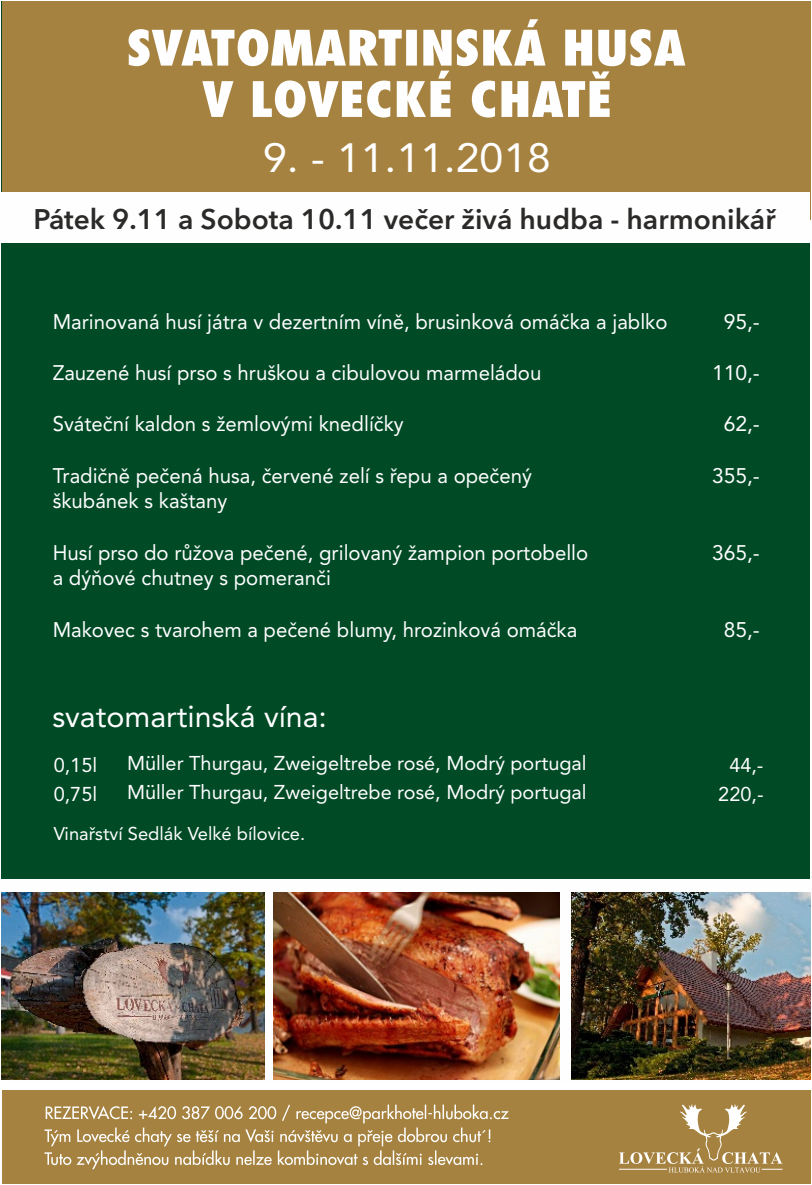
<style>
.page{position:relative;width:812px;height:1185px;background:#fff}
.page>*{position:absolute;margin:0;border:0;box-sizing:border-box;transform-origin:0 0}
.t1{font:40.5px "Avenir LTCE";color:#fefefe;scale:1.05 1}
.t2{font:30.3px "Avenir LTCE";color:#fefefe}
.t3{font:600 28.05px "Avenir Next LT Pro";color:#2b2a29}
.t4{font:21px/25.7px "Avenir LTCE";color:#fefefe}
.t5{font:19.8px/29.1px "Avenir LTCE";color:#fefefe}
.t6{font:18.3px "Avenir LTCE";color:#fefefe}
</style>
<div class="page">
<div style="left:2px;top:2px;width:808px;height:1073px;background:#004a26"></div>
<div style="left:2px;top:1089px;width:808px;height:94px;background:#a68240"></div>
<svg style="left:619px;top:1104px;width:163px;height:68px"></svg>
<svg style="left:44px;top:1104px;width:464px;height:64px"></svg>
<div style="left:2px;top:2px;width:808px;height:218px;background:#a68240"></div>
<svg style="left:128px;top:19px;width:557px;height:98px"></svg>
<div style="left:2px;top:192px;width:808px;height:50px;background:#fefefe"></div>
<div style="left:2px;top:879px;width:808px;height:202px;background:#fefefe"></div>
<img style="left:2px;top:892px;width:262px;height:186px">
<img style="left:273px;top:892px;width:287px;height:186px">
<img style="left:571px;top:892px;width:239px;height:186px">
<h1 class="t1" style="left:263px;top:141px;width:276px">9. - 11.11.2018</h1>
<h3 class="t3" style="left:33px;top:208px;width:743px">Pátek 9.11 a Sobota 10.11 večer živá hudba - harmonikář</h3>
<p class="t4" style="left:53px;top:310px;width:616px">Marinovaná husí játra v dezertním víně, brusinková omáčka a jablko</p>
<p class="t4" style="left:53px;top:361px;width:490px">Zauzené husí prso s hruškou a cibulovou marmeládou</p>
<p class="t4" style="left:53px;top:413px;width:352px">Sváteční kaldon s žemlovými knedlíčky</p>
<p class="t4" style="left:53px;top:464px;width:481px">Tradičně pečená husa, červené zelí s řepu a opečený škubánek s kaštany</p>
<p class="t4" style="left:53px;top:541px;width:537px">Husí prso do růžova pečené, grilovaný žampion portobello a dýňové chutney s pomeranči</p>
<p class="t4" style="left:53px;top:618px;width:526px">Makovec s tvarohem a pečené blumy, hrozinková omáčka</p>
<h2 class="t2" style="left:52px;top:703px;width:276px">svatomartinská vína:</h2>
<p class="t5" style="left:127px;top:750px;width:461px">Müller Thurgau, Zweigeltrebe rosé, Modrý portugal<br>Müller Thurgau, Zweigeltrebe rosé, Modrý portugal</p>
<p class="t5" style="left:54px;top:752px;width:45px">0,15l<br>0,75l</p>
<p class="t6" style="left:54px;top:825px;width:253px">Vinařství Sedlák Velké bílovice.</p>
<p class="t4" style="left:723px;top:310px;width:38px">95,-</p>
<p class="t4" style="left:712px;top:361px;width:49px">110,-</p>
<p class="t4" style="left:723px;top:413px;width:38px">62,-</p>
<p class="t4" style="left:712px;top:464px;width:49px">355,-</p>
<p class="t4" style="left:712px;top:541px;width:49px">365,-</p>
<p class="t4" style="left:723px;top:618px;width:38px">85,-</p>
<p class="t5" style="left:718px;top:752px;width:47px;text-align:center">44,-<br>220,-</p>
</div>
